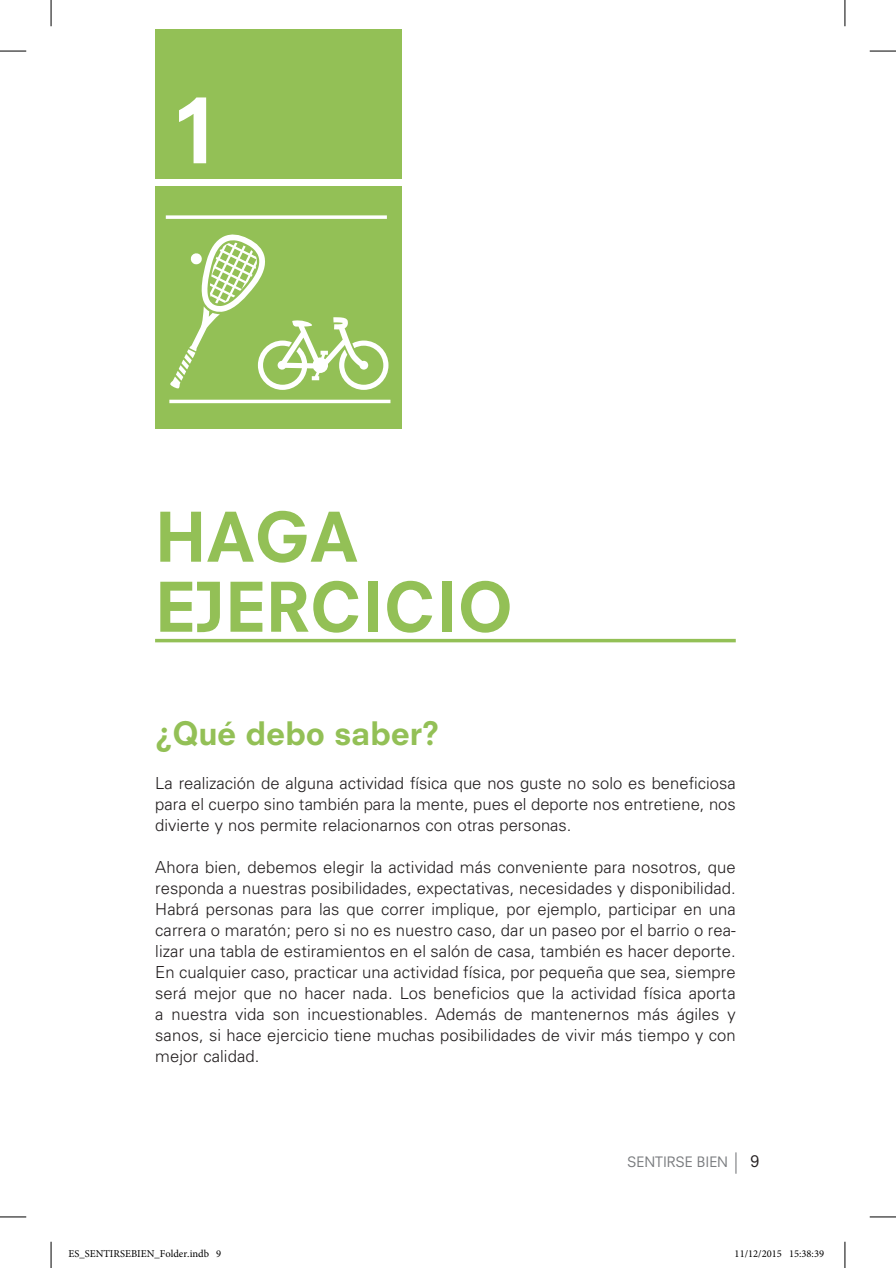
<style>
.page{position:relative;width:896px;height:1268px;background:#fff}
.page>*{position:absolute;margin:0;border:0;box-sizing:border-box;transform-origin:0 0}
.t1{font:800 87.5px "Neuzeit SLT Std";color:#fff}
.t2{font:800 66.5px/70px "Neuzeit SLT Std";color:#93c056}
.t3{font:800 31.5px "Neuzeit SLT Std";letter-spacing:-.01em;color:#93c056}
.t4{font:300 16.62px/21px "Univers LT Std";color:#231f20;text-align:justify}
.t5{font:15.75px "Neuzeit SLT Std";color:#231f20}
.t6{font:14px "Neuzeit SLT Std";color:#7a7c7f}
.t7{font:10.5px "Minion Pro";color:#000}
</style>
<div class="page">
<svg style="left:735px;top:1152px;width:1px;height:22px"></svg>
<div style="left:155px;top:30px;width:246px;height:149px;background:#93c056"></div>
<div style="left:155px;top:187px;width:246px;height:242px;background:#93c056"></div>
<svg style="left:166px;top:215px;width:221px;height:4px"></svg>
<hr style="left:155px;top:639px;width:581px;height:3px;background:#93c056">
<hr style="left:169px;top:400px;width:221px;height:3px;background:#fff">
<svg style="left:170px;top:234px;width:218px;height:156px"></svg>
<svg style="left:0;top:51px;width:26px;height:1px"></svg>
<svg style="left:870px;top:51px;width:26px;height:1px"></svg>
<svg style="left:0;top:1217px;width:26px;height:1px"></svg>
<svg style="left:870px;top:1217px;width:26px;height:1px"></svg>
<svg style="left:51px;top:0;width:1px;height:26px"></svg>
<svg style="left:51px;top:1242px;width:1px;height:26px"></svg>
<svg style="left:844px;top:0;width:1px;height:26px"></svg>
<svg style="left:844px;top:1242px;width:1px;height:26px"></svg>
<h1 class="t1" style="left:172px;top:77px;width:50px">1</h1>
<h2 class="t2" style="left:155px;top:502px;width:360px">HAGA<br>EJERCICIO</h2>
<h3 class="t3" style="left:155px;top:714px;width:285px">¿Qué debo saber?</h3>
<p class="t4" style="left:155px;top:772px;width:582px">La realización de alguna actividad física que nos guste no solo es beneficiosa para el cuerpo sino también para la mente, pues el deporte nos entretiene, nos divierte y nos permite relacionarnos con otras personas.</p>
<p class="t4" style="left:155px;top:856px;width:582px">Ahora bien, debemos elegir la actividad más conveniente para nosotros, que responda a nuestras posibilidades, expectativas, necesidades y disponibilidad.<br>Habrá personas para las que correr implique, por ejemplo, participar en una carrera o maratón; pero si no es nuestro caso, dar un paseo por el barrio o rea&shy;lizar una tabla de estiramientos en el salón de casa, también es hacer deporte.<br>En cualquier caso, practicar una actividad física, por pequeña que sea, siempre será mejor que no hacer nada. Los beneficios que la actividad física aporta a nuestra vida son incuestionables. Además de mantenernos más ágiles y sanos, si hace ejercicio tiene muchas posibilidades de vivir más tiempo y con mejor calidad.</p>
<p class="t6" style="left:627px;top:1153px;width:102px">SENTIRSE BIEN</p>
<p class="t5" style="left:750px;top:1151px;width:10px">9</p>
<p class="t7" style="left:69px;top:1247px;width:154px">ES_SENTIRSEBIEN_Folder.indb 9</p>
<p class="t7" style="left:735px;top:1247px;width:91px">11/12/2015 15:38:39</p>
</div>
